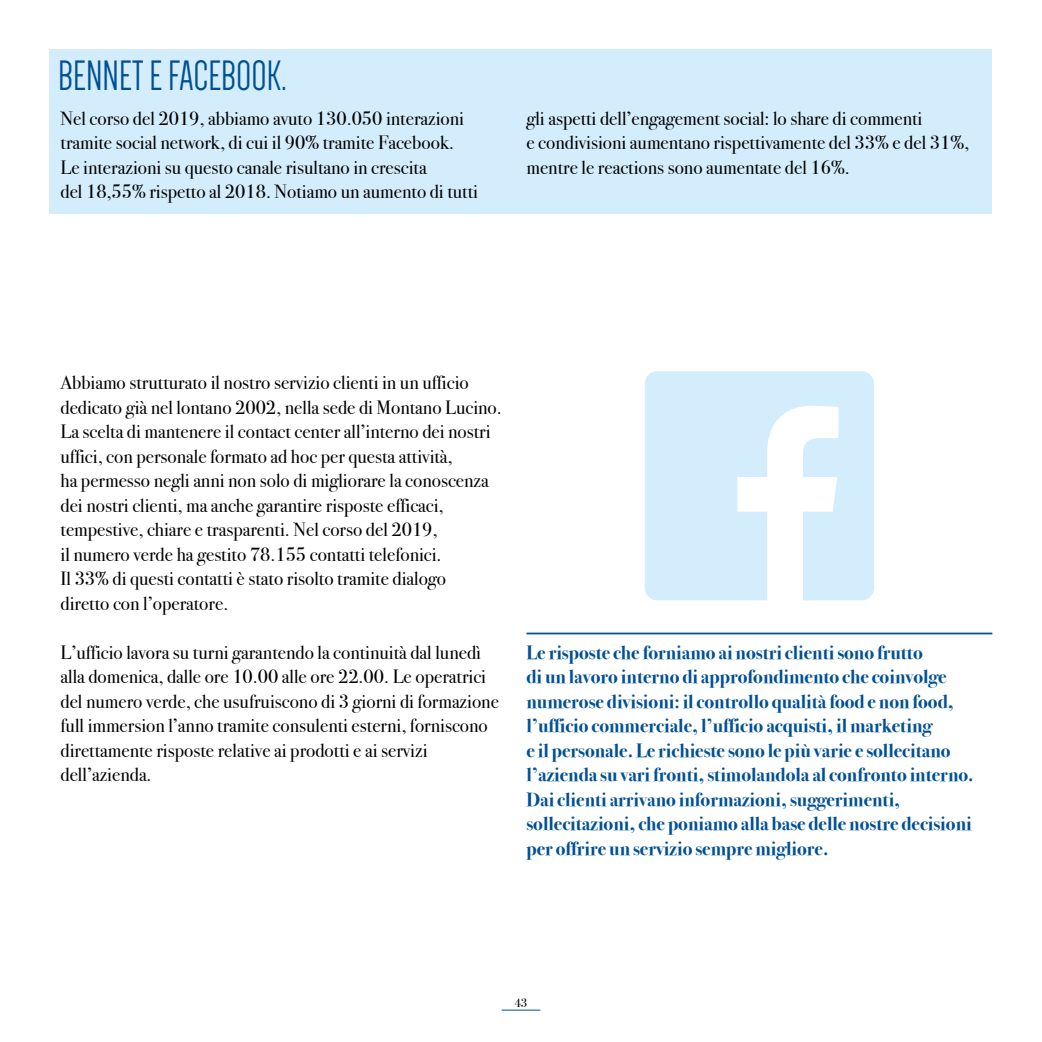
<style>
.page{position:relative;width:1042px;height:1042px;background:#fff}
.page>*{position:absolute;margin:0;border:0;box-sizing:border-box;transform-origin:0 0}
.t1{font:43.75px "Dense";color:#005095}
.t2{font:19.25px/24.5px "Bodoni Svty Two ITCTT";color:#000}
.t3{font:700 19.25px/24.5px "Bodoni Svty Two ITCTT";color:#005095}
.t4{font:12.25px "Bodoni Svty Two ITCTT";color:#000}
</style>
<div class="page">
<div style="left:50px;top:50px;width:942px;height:164px;background:#d4edfc"></div>
<hr style="left:526px;top:632px;width:466px;height:2px;background:#005095">
<hr style="left:502px;top:1009px;width:38px;height:1px;background:#005095">
<svg style="left:645px;top:371px;width:229px;height:229px;fill:#d4edfc"></svg>
<h1 class="t1" style="left:58px;top:54px;width:230px">BENNET E FACEBOOK.</h1>
<p class="t2" style="left:61px;top:104px;width:419px">Nel corso del 2019, abbiamo avuto 130.050 interazioni tramite social network, di cui il 90% tramite Facebook.<br>Le interazioni su questo canale risultano in crescita<br>del 18,55% rispetto al 2018. Notiamo un aumento di tutti</p>
<p class="t2" style="left:526px;top:104px;width:444px">gli aspetti dell’engagement social: lo share di commenti<br>e condivisioni aumentano rispettivamente del 33% e del 31%, mentre le reactions sono aumentate del 16%.</p>
<p class="t2" style="left:61px;top:368px;width:443px">Abbiamo strutturato il nostro servizio clienti in un ufficio dedicato già nel lontano 2002, nella sede di Montano Lucino.<br>La scelta di mantenere il contact center all’interno dei nostri uffici, con personale formato ad hoc per questa attività,<br>ha permesso negli anni non solo di migliorare la conoscenza dei nostri clienti, ma anche garantire risposte efficaci, tempestive, chiare e trasparenti. Nel corso del 2019,<br>il numero verde ha gestito 78.155 contatti telefonici.<br>Il 33% di questi contatti è stato risolto tramite dialogo<br>diretto con l’operatore.</p>
<p class="t2" style="left:61px;top:638px;width:440px">L’ufficio lavora su turni garantendo la continuità dal lunedì alla domenica, dalle ore 10.00 alle ore 22.00. Le operatrici del numero verde, che usufruiscono di 3 giorni di formazione full immersion l’anno tramite consulenti esterni, forniscono direttamente risposte relative ai prodotti e ai servizi dell’azienda.</p>
<p class="t3" style="left:526px;top:638px;width:449px">Le risposte che forniamo ai nostri clienti sono frutto<br>di un lavoro interno di approfondimento che coinvolge numerose divisioni: il controllo qualità food e non food, l’ufficio commerciale, l’ufficio acquisti, il marketing<br>e il personale. Le richieste sono le più varie e sollecitano l’azienda su vari fronti, stimolandola al confronto interno.<br>Dai clienti arrivano informazioni, suggerimenti, sollecitazioni, che poniamo alla base delle nostre decisioni per offrire un servizio sempre migliore.</p>
<p class="t4" style="left:514px;top:993px;width:15px">43</p>
</div>
